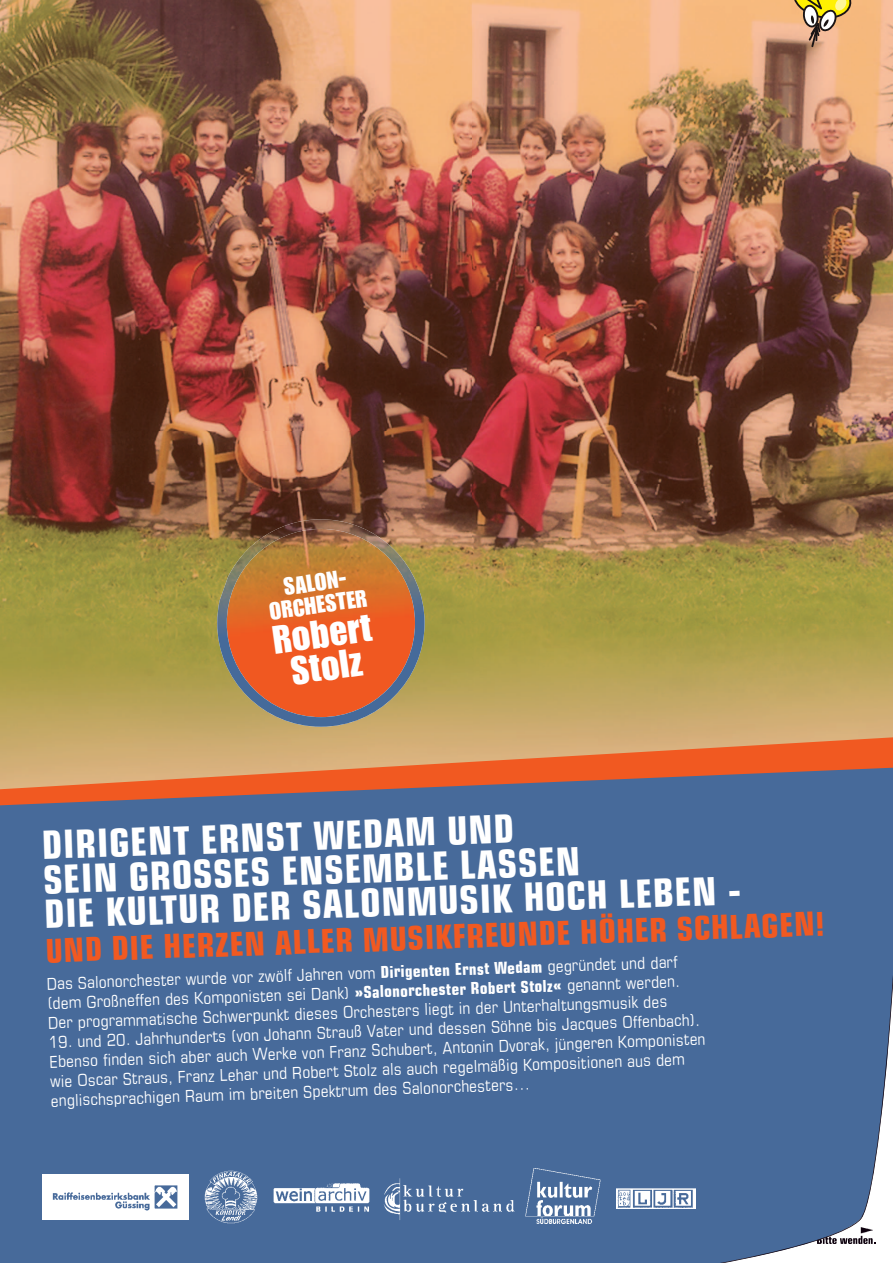
<style>
.page{position:relative;width:893px;height:1263px;background:#fff}
.page>*{position:absolute;margin:0;border:0;box-sizing:border-box;transform-origin:0 0}
.t1{font:700 condensed 39px/34.5px "Eurostile";color:#fff}
.t2{font:39px/33px "Impact";color:#fff;text-align:center}
.t3{font:700 condensed 33px "Eurostile";color:#f15921}
.t4{font:24px/22.5px "Impact";color:#fff;text-align:center}
.t5{font:condensed 16.5px/19.5px "Eurostile";color:#fff}
.s1{font-weight:700}
</style>
<div class="page">
<img style="left:0;top:0;width:472px;height:431px">
<img style="left:472px;top:0;width:421px;height:737px">
<img style="left:0;top:431px;width:262px;height:306px">
<img style="left:262px;top:431px;width:211px;height:108px">
<img style="left:368px;top:539px;width:105px;height:198px">
<svg style="left:0;top:737px;width:893px;height:30px;background:#dc965f"></svg>
<div style="left:0;top:767px;width:893px;height:496px;background:#476a9a"></div>
<div style="left:654px;top:815px;width:239px;height:34px;background:#476a9a"></div>
<div style="left:617px;top:849px;width:276px;height:414px;background:#476a9a"></div>
<svg style="left:792px;top:0;width:60px;height:47px;background:#ceab6f"></svg>
<img style="left:217px;top:519px;width:208px;height:208px">
<img style="left:204px;top:1169px;width:55px;height:56px">
<img style="left:270px;top:1181px;width:101px;height:33px">
<img style="left:371px;top:1175px;width:153px;height:48px">
<img style="left:43px;top:1174px;width:145px;height:45px">
<img style="left:616px;top:1188px;width:80px;height:21px">
<img style="left:524px;top:1164px;width:79px;height:64px">
<h3 class="t4" style="left:265px;top:578px;width:99px;rotate:-8deg">SALON-<br>ORCHESTER</h3>
<h1 class="t2" style="left:271px;top:624px;width:100px;rotate:-8deg">Robert<br>Stolz</h1>
<h1 class="t1" style="left:41px;top:827px;width:698px;rotate:-2deg">DIRIGENT ERNST W EDAM UND<br>SEIN GROSSES ENSEM BLE LASSEN<br>DIE KULTUR DER SALONM USIK HOCH LEBEN -</h1>
<h2 class="t3" style="left:45px;top:931px;width:788px;rotate:-2deg">UND DIE HERZEN ALLER M USIKFREUNDE HÖHER SCHLAGEN!</h2>
<p class="t5" style="left:47px;top:974px;width:638px;rotate:-2deg">Das Salonorchester wurde vor zwölf Jahren vom <span class="s1">Dirigenten Ernst W edam</span> gegründet und darf (dem Großneffen des Komponisten sei Dank) <span class="s1">»Salonorchester Robert Stolz«</span> genannt werden.<br>Der programmatische Schwerpunkt dieses Orchesters liegt in der Unterhaltungsmusik des</p>
<p class="t5" style="left:49px;top:1032px;width:658px;rotate:-2deg">19. und 20. Jahrhunderts (von Johann Strauß Vater und dessen Söhne bis Jacques Offenbach).<br>Ebenso fi nden sich aber auch W erke von Franz Schubert, Antonin Dvorak, jüngeren Komponisten wie Oscar Straus, Franz Lehar und Robert Stolz als auch regelmäßig Kompositionen aus dem englischsprachigen Raum im breiten Spektrum des Salonorchesters…</p>
</div>
